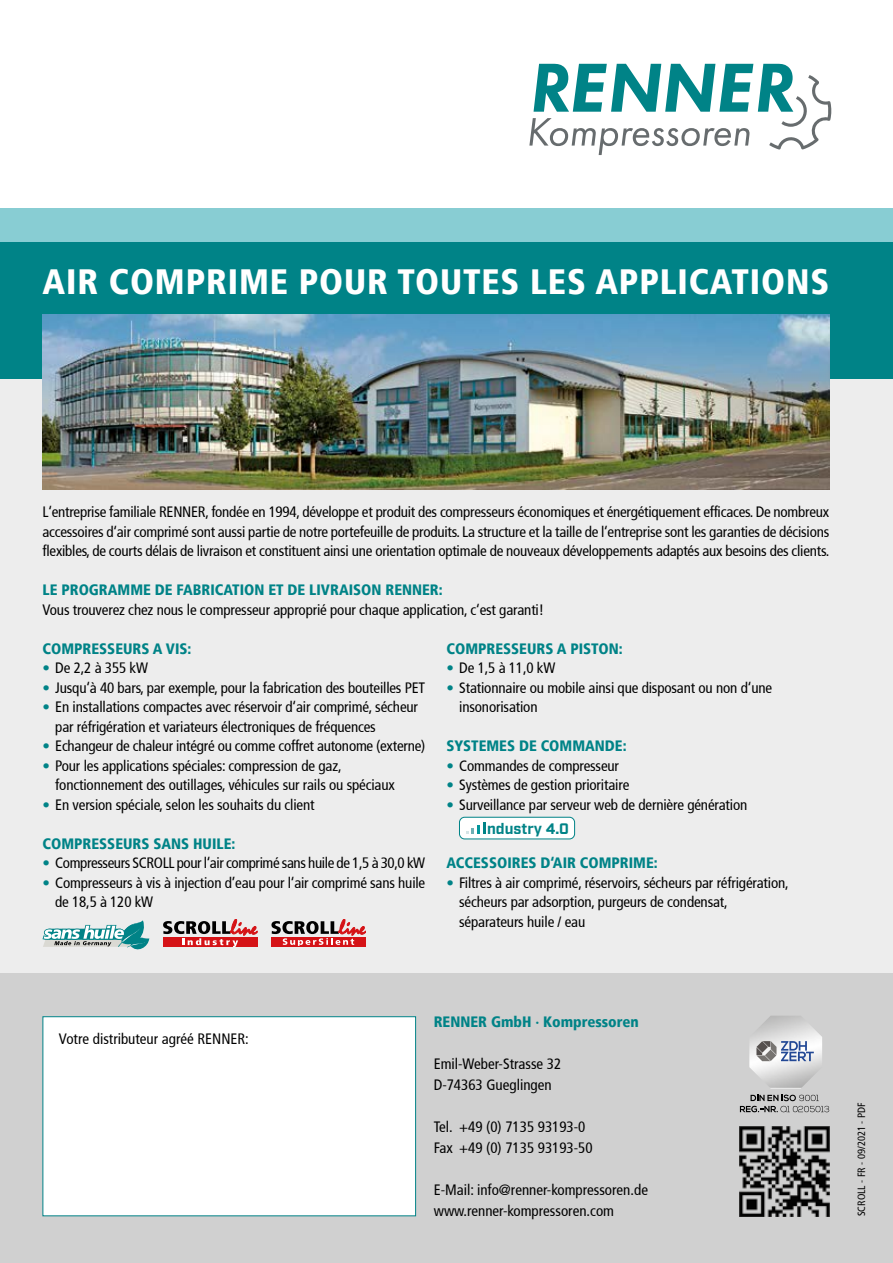
<style>
.page{position:relative;width:893px;height:1263px;background:#fff}
.page>*{position:absolute;margin:0;border:0;box-sizing:border-box;transform-origin:0 0}
.t1{font:900 condensed 35.1px "Frutiger";letter-spacing:.025em;color:#fff}
.t2{font:700 15.15px "Industry";color:#008387}
.t3{font:condensed 15px/19.5px "Frutiger";letter-spacing:-.01em;color:#000}
.t4{font:900 condensed 15px "Frutiger";color:#008387}
.t5{font:condensed 10.5px "Frutiger";color:#000}
.s1{color:#008387}
</style>
<div class="page">
<div style="left:0;top:378px;width:893px;height:596px;background:#ededed"></div>
<div style="left:0;top:208px;width:893px;height:34px;background:#88cdd3"></div>
<div style="left:0;top:242px;width:893px;height:136px;background:#008387"></div>
<img style="left:43px;top:315px;width:786px;height:174px">
<svg style="left:529px;top:64px;width:302px;height:91px"></svg>
<svg style="left:43px;top:920px;width:106px;height:29px"></svg>
<svg style="left:163px;top:919px;width:94px;height:27px"></svg>
<svg style="left:271px;top:919px;width:95px;height:27px"></svg>
<div style="left:459px;top:817px;width:116px;height:22px;background:#fff;border-radius:5px"></div>
<div style="left:459px;top:817px;width:116px;height:22px;border:1px solid #008387;border-radius:5px"></div>
<svg style="left:466px;top:822px;width:19px;height:12px"></svg>
<div style="left:0;top:974px;width:893px;height:289px;background:#d0d0d0"></div>
<div style="left:43px;top:1016px;width:373px;height:200px;background:#fff;border:1px solid #008387"></div>
<img style="left:749px;top:1016px;width:73px;height:72px">
<svg style="left:740px;top:1094px;width:89px;height:18px"></svg>
<svg style="left:756px;top:1041px;width:58px;height:20px"></svg>
<img style="left:740px;top:1127px;width:89px;height:89px">
<h1 class="t1" style="left:43px;top:260px;width:788px">AIR COMPRIME POUR TOUTES LES APPLICATIONS</h1>
<p class="t3" style="left:43px;top:502px;width:788px;text-align:justify">L‘entreprise familiale RENNER, fondée en 1994, développe et produit des compresseurs économiques et énergétiquement efficaces. De nombreux accessoires d‘air comprimé sont aussi partie de notre portefeuille de produits. La structure et la taille de l‘entreprise sont les garanties de décisions flexibles, de courts délais de livraison et constituent ainsi une orientation optimale de nouveaux développements adaptés aux besoins des clients.</p>
<p class="t4" style="left:43px;top:581px;width:402px">LE PROGRAMME DE FABRICATION ET DE LIVRAISON RENNER:</p>
<p class="t3" style="left:43px;top:600px;width:503px">Vous trouverez chez nous le compresseur approprié pour chaque application, c‘est garanti!</p>
<p class="t4" style="left:43px;top:639px;width:150px">COMPRESSEURS A VIS:</p>
<p class="t3" style="left:43px;top:658px;width:107px"><span class="s1">•</span> De 2,2 à 355 kW</p>
<p class="t3" style="left:43px;top:678px;width:384px"><span class="s1">•</span> Jusqu‘à 40 bars, par exemple, pour la fabrication des bouteilles PET</p>
<p class="t3" style="left:55px;top:697px;width:364px;text-indent:-13px"><span class="s1">•</span> En installations compactes avec réservoir d‘air comprimé, sécheur par réfrigération et variateurs électroniques de fréquences</p>
<p class="t3" style="left:43px;top:736px;width:384px"><span class="s1">•</span> Echangeur de chaleur intégré ou comme coffret autonome (externe)</p>
<p class="t3" style="left:55px;top:756px;width:341px;text-indent:-13px"><span class="s1">•</span> Pour les applications spéciales: compression de gaz, fonctionnement des outillages, véhicules sur rails ou spéciaux</p>
<p class="t3" style="left:43px;top:795px;width:274px"><span class="s1">•</span> En version spéciale, selon les souhaits du client</p>
<p class="t4" style="left:43px;top:834px;width:194px">COMPRESSEURS SANS HUILE:</p>
<p class="t3" style="left:43px;top:853px;width:384px"><span class="s1">•</span> Compresseurs SCROLL pour l‘air comprimé sans huile de 1,5 à 30,0 kW</p>
<p class="t3" style="left:55px;top:873px;width:371px;text-indent:-13px"><span class="s1">•</span> Compresseurs à vis à injection d’eau pour l‘air comprimé sans huile de 18,5 à 120 kW</p>
<p class="t4" style="left:446px;top:639px;width:178px">COMPRESSEURS A PISTON:</p>
<p class="t3" style="left:446px;top:658px;width:110px"><span class="s1">•</span> De 1,5 à 11,0 kW</p>
<p class="t3" style="left:459px;top:678px;width:314px;text-indent:-13px"><span class="s1">•</span> Stationnaire ou mobile ainsi que disposant ou non d‘une insonorisation</p>
<p class="t4" style="left:446px;top:737px;width:182px">SYSTEMES DE COMMANDE:</p>
<p class="t3" style="left:446px;top:756px;width:174px"><span class="s1">•</span> Commandes de compresseur</p>
<p class="t3" style="left:446px;top:775px;width:184px"><span class="s1">•</span> Systèmes de gestion prioritaire</p>
<p class="t3" style="left:446px;top:795px;width:302px"><span class="s1">•</span> Surveillance par serveur web de dernière génération</p>
<p class="t2" style="left:487px;top:819px;width:83px">ndustry 4.0</p>
<p class="t4" style="left:446px;top:854px;width:213px">ACCESSOIRES D‘AIR COMPRIME:</p>
<p class="t3" style="left:459px;top:873px;width:331px;text-indent:-13px"><span class="s1">•</span> Filtres à air comprimé, réservoirs, sécheurs par réfrigération, sécheurs par adsorption, purgeurs de condensat, séparateurs huile / eau</p>
<p class="t3" style="left:59px;top:1029px;width:191px">Votre distributeur agréé RENNER:</p>
<p class="t4" style="left:434px;top:1013px;width:206px">RENNER GmbH ∙ Kompressoren</p>
<p class="t3" style="left:434px;top:1053px;width:129px;line-height:21px">Emil-Weber-Strasse 32<br>D-74363 Gueglingen</p>
<p class="t3" style="left:434px;top:1116px;width:160px;line-height:21px">Tel. +49 (0) 7135 93193-0<br>Fax +49 (0) 7135 93193-50</p>
<p class="t3" style="left:434px;top:1179px;width:216px;line-height:21px">E-Mail: info@renner-kompressoren.de www.renner-kompressoren.com</p>
<p class="t5" style="left:855px;top:1216px;width:115px;rotate:-90deg">SCROLL - FR - 09/2021 - PDF</p>
</div>
